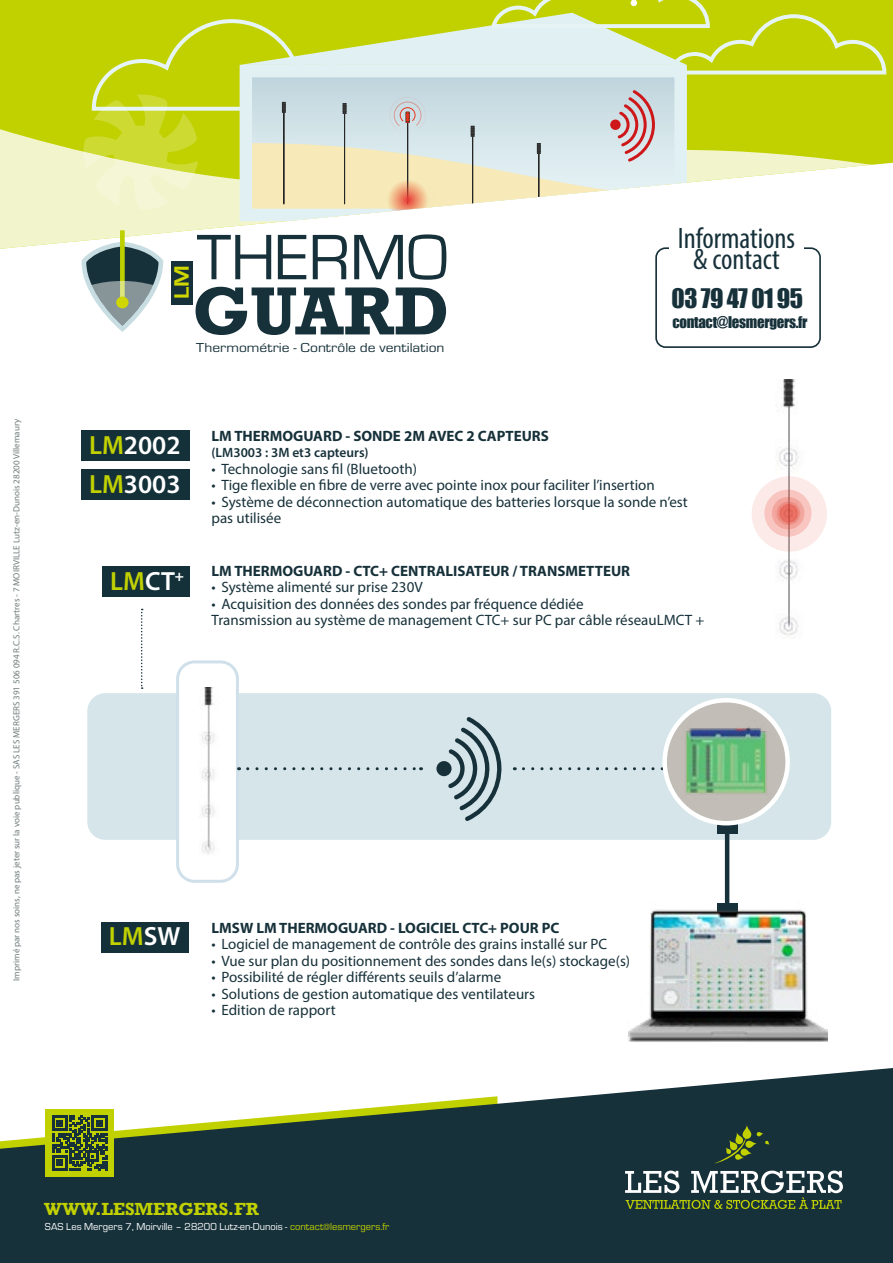
<style>
.page{position:relative;width:893px;height:1263px;background:#fff}
.page>*{position:absolute;margin:0;border:0;box-sizing:border-box;transform-origin:0 0}
.t1{font:700 69.15px "Rockwell";color:#17313a}
.t2{font:66.6px "Eurostile";color:#17313a}
.t3{font:condensed 29.7px/21.5px "Myriad Pro";color:#17313a;text-align:center}
.t4{font:600 26.4px/38.7px "Myriad Pro";color:#fff}
.t5{font:600 26.4px "Myriad Pro";color:#c1d100}
.t6{font:24.75px "Impact";letter-spacing:-.02em;color:#17313a}
.t7{font:700 21.45px "Eurostile";color:#cfd600;scale:1.13 1}
.t8{font:700 18px "Rockwell";color:#c1d100}
.t9{font:15px/16.5px "Myriad Pro";color:#17313a}
.t10{font:700 15px "Myriad Pro";color:#17313a}
.t11{font:14.85px "Impact";letter-spacing:-.02em;color:#17313a}
.t12{font:13.5px "Eurostile";color:#17313a;scale:1.15 1}
.t13{font:600 13.5px "Myriad Pro";color:#17313a}
.t14{font:10.5px "Eurostile";color:#fff}
.t15{font:9px "Myriad Pro";color:#717c7c}
.s1{color:#c1d100}
.s2{color:#fff}
</style>
<div class="page">
<svg style="left:0;top:1068px;width:893px;height:195px;fill:#17313a"></svg>
<svg style="left:743px;top:1124px;width:8px;height:15px"></svg>
<svg style="left:714px;top:1132px;width:56px;height:31px;background:#3b532d"></svg>
<svg style="left:625px;top:1170px;width:218px;height:39px"></svg>
<div style="left:87px;top:693px;width:744px;height:147px;background:#d5e5e9;border-radius:18px"></div>
<div style="left:0;top:0;width:893px;height:111px;background:#c1d100"></div>
<svg style="left:0;top:111px;width:893px;height:138px"></svg>
<svg style="left:233px;top:216px;width:460px;height:11px"></svg>
<div style="left:102px;top:566px;width:88px;height:30px;background:#14313a"></div>
<div style="left:101px;top:922px;width:87px;height:30px;background:#14313a"></div>
<div style="left:655px;top:247px;width:166px;height:101px;border:2px solid #17313a;border-radius:9px"></div>
<div style="left:670px;top:242px;width:134px;height:15px;background:#fff"></div>
<svg style="left:82px;top:0;width:806px;height:216px;background:#d5df86"></svg>
<div style="left:610px;top:120px;width:11px;height:10px;background:#cd1719;border-radius:50%"></div>
<div style="left:178px;top:662px;width:59px;height:219px;background:#fff;border-radius:17px"></div>
<img style="left:201px;top:687px;width:14px;height:168px">
<div style="left:176px;top:660px;width:63px;height:223px;border:3px solid #d0e0ea;border-radius:17px"></div>
<div style="left:81px;top:430px;width:109px;height:31px;background:#14313a"></div>
<div style="left:81px;top:469px;width:109px;height:30px;background:#14313a"></div>
<img style="left:778px;top:380px;width:21px;height:257px">
<svg style="left:752px;top:476px;width:75px;height:76px;background:#f7d6d3"></svg>
<svg style="left:779px;top:504px;width:19px;height:19px"></svg>
<hr style="left:725px;top:830px;width:4px;height:80px;background:#17313a">
<svg style="left:141px;top:609px;width:2px;height:80px"></svg>
<svg style="left:448px;top:717px;width:54px;height:104px"></svg>
<div style="left:436px;top:761px;width:16px;height:15px;background:#17313a;border-radius:50%"></div>
<svg style="left:248px;top:767px;width:174px;height:3px"></svg>
<svg style="left:523px;top:767px;width:140px;height:3px"></svg>
<div style="left:45px;top:1109px;width:69px;height:67px;background:#c1d100"></div>
<svg style="left:52px;top:1115px;width:55px;height:55px"></svg>
<div style="left:171px;top:261px;width:21px;height:44px;background:#17313a"></div>
<div style="left:120px;top:230px;width:5px;height:76px;background:#bdd000"></div>
<svg style="left:82px;top:242px;width:81px;height:90px"></svg>
<div style="left:116px;top:297px;width:13px;height:11px;background:#cfd600;border-radius:50%"></div>
<div style="left:717px;top:822px;width:20px;height:11px;background:#17313a"></div>
<img style="left:628px;top:903px;width:200px;height:139px">
<svg style="left:665px;top:700px;width:123px;height:123px;background:#cac5bf"></svg>
<img style="left:667px;top:718px;width:117px;height:83px">
<div style="left:662px;top:698px;width:128px;height:127px;border:4px solid #fff;border-radius:50%"></div>
<p class="t15" style="left:11px;top:981px;width:563px;rotate:-90deg">Imprimé par nos soins, ne pas jeter sur la voie publique - SAS LES MERGERS 391 506 094 R.C.S. Chartres - 7 MOIRVILLE Lutz-en-Dunois 28200 Villemaury</p>
<h2 class="t2" style="left:197px;top:221px;width:253px">THERMO</h2>
<h1 class="t1" style="left:192px;top:269px;width:259px">GUARD</h1>
<p class="t12" style="left:196px;top:339px;width:217px">Thermométrie - Contrôle de ventilation</p>
<h3 class="t7" style="left:170px;top:299px;width:31px;rotate:-90deg">LM</h3>
<h3 class="t3" style="left:678px;top:227px;width:119px">Informations &amp; contact</h3>
<h3 class="t6" style="left:672px;top:279px;width:133px">03 79 47 01 95</h3>
<p class="t11" style="left:672px;top:311px;width:137px">contact@lesmergers.fr</p>
<h3 class="t4" style="left:89px;top:425px;width:93px"><span class="s1">LM</span>2002<br><span class="s1">LM</span>3003</h3>
<h3 class="t5" style="left:110px;top:564px;width:75px">LM<span class="s2">CT</span><sup>+</sup></h3>
<p class="t10" style="left:212px;top:426px;width:339px">LM THERMOGUARD - SONDE 2M AVEC 2 CAPTEURS</p>
<p class="t13" style="left:212px;top:444px;width:159px">(LM3003 : 3M et3 capteurs)</p>
<p class="t9" style="left:212px;top:460px;width:207px">• Technologie sans fil (Bluetooth)</p>
<p class="t9" style="left:212px;top:477px;width:445px">• Tige flexible en fibre de verre avec pointe inox pour faciliter l’insertion</p>
<p class="t9" style="left:212px;top:493px;width:478px">• Système de déconnection automatique des batteries lorsque la sonde n’est pas utilisée</p>
<p class="t10" style="left:212px;top:561px;width:420px">LM THERMOGUARD - CTC+ CENTRALISATEUR / TRANSMETTEUR</p>
<p class="t9" style="left:212px;top:579px;width:213px">• Système alimenté sur prise 230V</p>
<p class="t9" style="left:212px;top:595px;width:494px">• Acquisition des données des sondes par fréquence dédiée<br>Transmission au système de management CTC+ sur PC par câble réseauLMCT +</p>
<h3 class="t5" style="left:109px;top:920px;width:73px">LM<span class="s2">SW</span></h3>
<p class="t10" style="left:212px;top:918px;width:349px">LMSW LM THERMOGUARD - LOGICIEL CTC+ POUR PC</p>
<p class="t9" style="left:212px;top:936px;width:397px">• Logiciel de management de contrôle des grains installé sur PC</p>
<p class="t9" style="left:212px;top:952px;width:420px">• Vue sur plan du positionnement des sondes dans le(s) stockage(s)</p>
<p class="t9" style="left:212px;top:969px;width:291px">• Possibilité de régler différents seuils d’alarme</p>
<p class="t9" style="left:212px;top:985px;width:325px">• Solutions de gestion automatique des ventilateurs</p>
<p class="t9" style="left:212px;top:1002px;width:126px">• Edition de rapport</p>
<p class="t8" style="left:44px;top:1198px;width:216px">WWW.LESMERGERS.FR</p>
<p class="t14" style="left:45px;top:1219px;width:346px">SAS Les Mergers 7, Moirville – 28200 Lutz-en-Dunois - <span class="s1">contact@lesmergers.fr</span></p>
</div>
